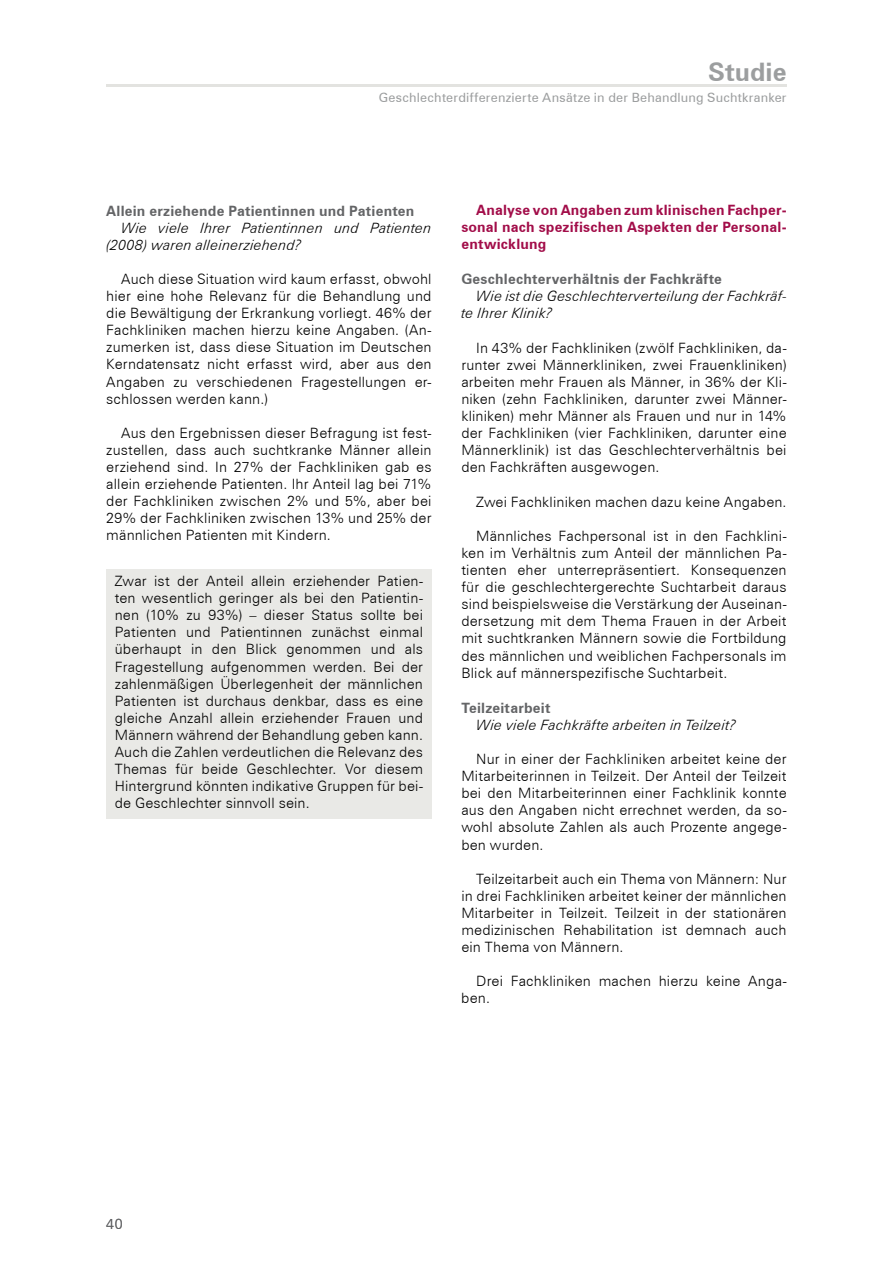
<style>
.page{position:relative;width:893px;height:1263px;background:#fff}
.page>*{position:absolute;margin:0;border:0;box-sizing:border-box;transform-origin:0 0}
.t1{font:700 25.5px "Zurich BT";color:#9c9e9f}
.t2{font:300 14.25px/17.1px "Zurich BT";letter-spacing:.01em;color:#000;text-align:justify}
.t3{font:italic 300 14.25px/17.1px "Zurich BT";letter-spacing:.01em;color:#000}
.t4{font:700 14.25px/17.1px "Zurich BT";letter-spacing:.015em;color:#a20d49;text-align:justify}
.t5{font:700 14.25px "Zurich BT";letter-spacing:.015em;color:#646567}
.t6{font:300 14.25px "Zurich BT";color:#646567}
.t7{font:12.75px "Zurich BT";letter-spacing:.015em;color:#9c9e9f}
</style>
<div class="page">
<div style="left:106px;top:569px;width:326px;height:250px;background:#e9e9e6"></div>
<hr style="left:106px;top:84px;width:681px;height:3px;background:#e3e3e0">
<h1 class="t1" style="left:708px;top:56px;width:80px">Studie</h1>
<p class="t7" style="left:379px;top:90px;width:409px">Geschlechterdifferenzierte Ansätze in der Behandlung Suchtkranker</p>
<p class="t5" style="left:106px;top:202px;width:310px">Allein erziehende Patientinnen und Patienten</p>
<p class="t3" style="left:106px;top:219px;width:327px;text-indent:15px">Wie viele Ihrer Patientinnen und Patienten (2008) waren alleinerziehend?</p>
<p class="t2" style="left:106px;top:270px;width:327px;text-indent:15px">Auch diese Situation wird kaum erfasst, obwohl hier eine hohe Relevanz für die Behandlung und die Bewältigung der Erkrankung vorliegt. 46% der Fachkliniken machen hierzu keine Angaben. (An&shy;zumerken ist, dass diese Situation im Deutschen Kerndatensatz nicht erfasst wird, aber aus den Angaben zu verschiedenen Fragestellungen er&shy;schlossen werden kann.)</p>
<p class="t2" style="left:106px;top:424px;width:327px;text-indent:15px">Aus den Ergebnissen dieser Befragung ist fest&shy;zustellen, dass auch suchtkranke Männer allein erziehend sind. In 27% der Fachkliniken gab es allein erziehende Patienten. Ihr Anteil lag bei 71% der Fachkliniken zwischen 2% und 5%, aber bei 29% der Fachkliniken zwischen 13% und 25% der männlichen Patienten mit Kindern.</p>
<p class="t2" style="left:115px;top:572px;width:310px">Zwar ist der Anteil allein erziehender Patien&shy;ten wesentlich geringer als bei den Patientin&shy;nen (10% zu 93%) – dieser Status sollte bei Patienten und Patientinnen zunächst einmal überhaupt in den Blick genommen und als Fragestellung aufgenommen werden. Bei der zahlenmäßigen Überlegenheit der männlichen Patienten ist durchaus denkbar, dass es eine gleiche Anzahl allein erziehender Frauen und Männern während der Behandlung geben kann.<br>Auch die Zahlen verdeutlichen die Relevanz des Themas für beide Geschlechter. Vor diesem Hintergrund könnten indikative Gruppen für bei&shy;de Geschlechter sinnvoll sein.</p>
<p class="t4" style="left:461px;top:201px;width:327px;text-indent:15px">Analyse von Angaben zum klinischen Fachper&shy;sonal nach spezifischen Aspekten der Personal&shy;entwicklung</p>
<p class="t5" style="left:461px;top:270px;width:262px">Geschlechterverhältnis der Fachkräfte</p>
<p class="t3" style="left:461px;top:288px;width:327px;text-indent:15px">Wie ist die Geschlechterverteilung der Fachkräf&shy;te Ihrer Klinik?</p>
<p class="t2" style="left:461px;top:339px;width:327px;text-indent:15px">In 43% der Fachkliniken (zwölf Fachkliniken, da&shy;runter zwei Männerkliniken, zwei Frauenkliniken) arbeiten mehr Frauen als Männer, in 36% der Kli&shy;niken (zehn Fachkliniken, darunter zwei Männer&shy;kliniken) mehr Männer als Frauen und nur in 14% der Fachkliniken (vier Fachkliniken, darunter eine Männerklinik) ist das Geschlechterverhältnis bei den Fachkräften ausgewogen.</p>
<p class="t2" style="left:476px;top:493px;width:312px">Zwei Fachkliniken machen dazu keine Angaben.</p>
<p class="t2" style="left:461px;top:527px;width:327px;text-indent:15px">Männliches Fachpersonal ist in den Fachklini&shy;ken im Verhältnis zum Anteil der männlichen Pa&shy;tienten eher unterrepräsentiert. Konsequenzen für die geschlechtergerechte Suchtarbeit daraus sind beispielsweise die Verstärkung der Auseinan&shy;dersetzung mit dem Thema Frauen in der Arbeit mit suchtkranken Männern sowie die Fortbildung des männlichen und weiblichen Fachpersonals im Blick auf männerspezifische Suchtarbeit.</p>
<p class="t5" style="left:461px;top:699px;width:91px">Teilzeitarbeit</p>
<p class="t3" style="left:476px;top:716px;width:262px">Wie viele Fachkräfte arbeiten in Teilzeit?</p>
<p class="t2" style="left:461px;top:750px;width:327px;text-indent:15px">Nur in einer der Fachkliniken arbeitet keine der Mitarbeiterinnen in Teilzeit. Der Anteil der Teilzeit bei den Mitarbeiterinnen einer Fachklinik konnte aus den Angaben nicht errechnet werden, da so&shy;wohl absolute Zahlen als auch Prozente angege&shy;ben wurden.</p>
<p class="t2" style="left:461px;top:870px;width:327px;text-indent:15px">Teilzeitarbeit auch ein Thema von Männern: Nur in drei Fachkliniken arbeitet keiner der männlichen Mitarbeiter in Teilzeit. Teilzeit in der stationären medizinischen Rehabilitation ist demnach auch ein Thema von Männern.</p>
<p class="t2" style="left:461px;top:972px;width:327px;text-indent:15px">Drei Fachkliniken machen hierzu keine Anga&shy;ben.</p>
<p class="t6" style="left:106px;top:1215px;width:18px">40</p>
</div>
